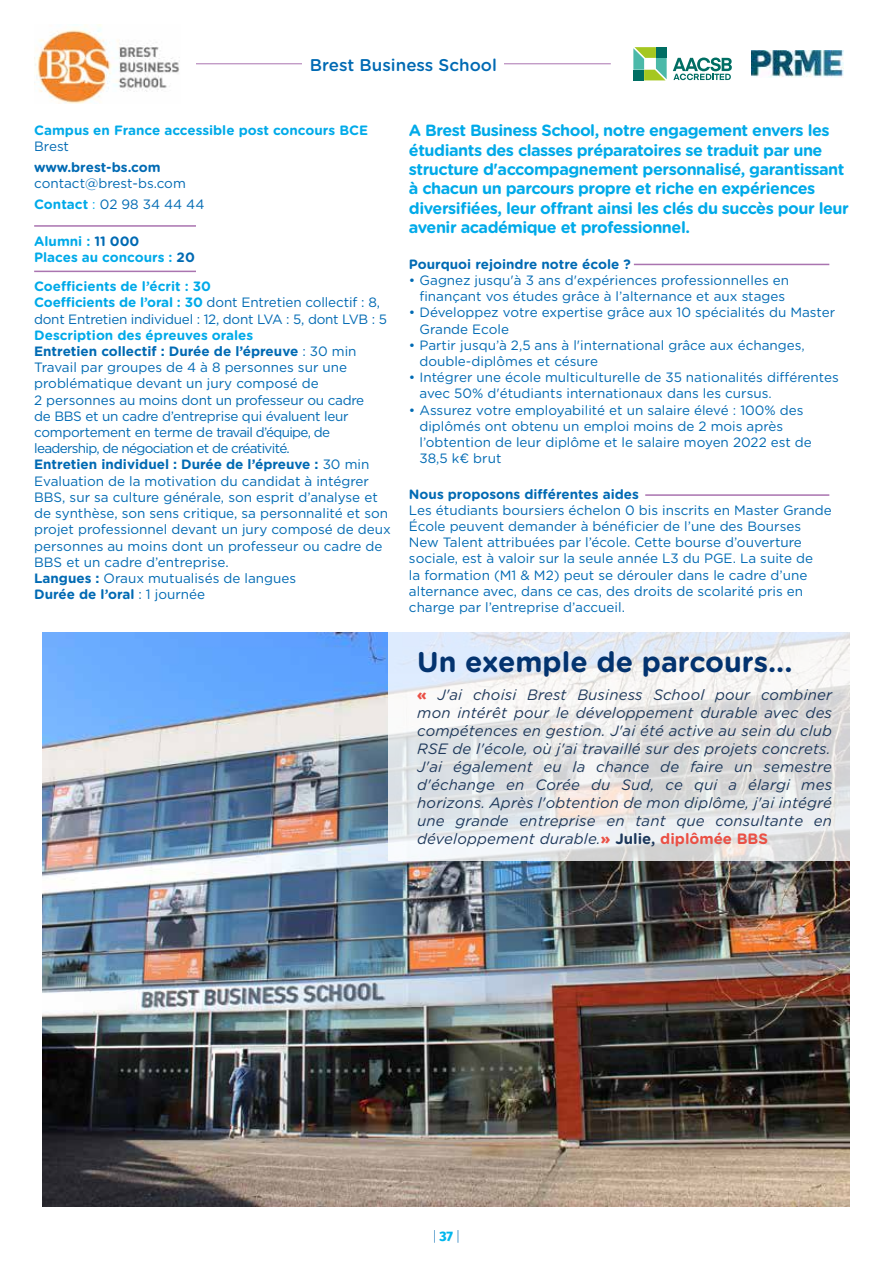
<style>
.page{position:relative;width:893px;height:1263px;background:#fff}
.page>*{position:absolute;margin:0;border:0;box-sizing:border-box;transform-origin:0 0}
.t1{font:700 28.5px "Gotham Rounded";color:#03336f}
.t2{font:500 16.95px "Gotham Rounded";color:#006ab3}
.t3{font:700 16.2px/19.5px "Gotham Rounded";letter-spacing:-.03em;color:#00aae9}
.t4{font:italic 15px/18px "Gotham Rounded";letter-spacing:.01em;color:#1d385b;text-align:justify}
.t5{font:300 13.65px "Gotham";color:#006ab3}
.t6{font:13.5px/16.2px "Gotham";color:#006ab3}
.t7{font:13.5px/16.2px "Gotham Rounded";color:#006ab3}
.t8{font:700 13.5px/16.2px "Gotham Rounded";color:#00aae9}
.t9{font:700 13.5px "Gotham Rounded";color:#006ab3}
.t10{font:13.5px/16.2px "Gotham";letter-spacing:-.02em;color:#006ab3}
.s1{font-family:"Gotham Rounded";font-weight:700;color:#00aae9}
.s2{color:#00aae9}
.s3{color:#006ab3}
.s4{font-weight:700}
.s5{font-family:"Gotham";font-weight:400}
.s6{font-family:"Gotham";font-weight:900;font-style:normal;color:#ea5045}
.s7{font-weight:700;font-style:normal}
.s8{font-weight:700;font-style:normal;color:#ea5045}
.s9{font-family:"Fira Sans";font-weight:800;color:#00b6ed}
</style>
<div class="page">
<hr style="left:634px;top:264px;width:195px;height:1px;background:#aa74b0">
<hr style="left:645px;top:494px;width:184px;height:2px;background:#aa74b0">
<svg style="left:633px;top:47px;width:34px;height:33px"></svg>
<div style="left:633px;top:70px;width:11px;height:10px;background:#006e63"></div>
<svg style="left:673px;top:58px;width:59px;height:22px"></svg>
<hr style="left:196px;top:63px;width:415px;height:1px;background:#aa74b0">
<hr style="left:34px;top:225px;width:162px;height:2px;background:#aa74b0">
<hr style="left:34px;top:271px;width:162px;height:1px;background:#aa74b0">
<img style="left:34px;top:24px;width:146px;height:80px">
<img style="left:751px;top:50px;width:93px;height:27px">
<div style="left:303px;top:57px;width:201px;height:14px;background:#fff"></div>
<img style="left:42px;top:632px;width:807px;height:574px">
<svg style="left:388px;top:632px;width:462px;height:229px"></svg>
<p class="t2" style="left:310px;top:53px;width:189px">Brest Business School</p>
<p class="t8" style="left:34px;top:122px;width:335px">Campus en France accessible post concours BCE</p>
<p class="t6" style="left:34px;top:138px;width:36px">Brest</p>
<p class="t9" style="left:34px;top:157px;width:128px">www.brest-bs.com</p>
<p class="t6" style="left:34px;top:173px;width:172px;line-height:20.7px">contact@brest-bs.com<br><span class="s1">Contact</span> <span class="s2">:</span> 02 98 34 44 44</p>
<p class="t8" style="left:34px;top:232px;width:162px">Alumni : <span class="s3">11 000<br></span>Places au concours : <span class="s3">20</span></p>
<p class="t8" style="left:34px;top:278px;width:178px">Coefficients de l’écrit : 30</p>
<p class="t10" style="left:34px;top:294px;width:354px"><span class="s1">Coefficients de l’oral : 30</span> dont Entretien collectif : 8, dont Entretien individuel : 12, dont LVA : 5, dont LVB : 5</p>
<p class="t8" style="left:34px;top:326px;width:221px">Description des épreuves orales</p>
<p class="t6" style="left:34px;top:343px;width:358px"><span class="s4">Entretien collectif : Durée de l’épreuve</span> : 30 min Travail par groupes de 4 à 8 personnes sur une problématique devant un jury composé de<br>2 personnes au moins dont un professeur ou cadre<br>de BBS et un cadre d’entreprise qui évaluent leur comportement en terme de travail d’équipe, de leadership, de négociation et de créativité.<br><span class="s4">Entretien individuel : Durée de l’épreuve :</span> 30 min Evaluation de la motivation du candidat à intégrer BBS, sur sa culture générale, son esprit d’analyse et de synthèse, son sens critique, sa personnalité et son projet professionnel devant un jury composé de deux personnes au moins dont un professeur ou cadre de BBS et un cadre d’entreprise.<br><span class="s4">Langues :</span> Oraux mutualisés de langues</p>
<p class="t9" style="left:34px;top:584px;width:173px">Durée de l’oral <span class="s5">: 1 journée</span></p>
<p class="t3" style="left:409px;top:120px;width:441px">A Brest Business School, notre engagement envers les étudiants des classes préparatoires se traduit par une structure d'accompagnement personnalisé, garantissant à chacun un parcours propre et riche en expériences diversifiées, leur offrant ainsi les clés du succès pour leur avenir académique et professionnel.</p>
<p class="t9" style="left:409px;top:254px;width:223px">Pourquoi rejoindre notre école ?</p>
<p class="t7" style="left:409px;top:272px;width:382px;text-align:center">• Gagnez jusqu'à 3 ans d'expériences professionnelles en finançant vos études grâce à l’alternance et aux stages</p>
<p class="t7" style="left:419px;top:304px;width:417px;text-indent:-11px">• Développez votre expertise grâce aux 10 spécialités du Master<br>Grande Ecole</p>
<p class="t7" style="left:419px;top:336px;width:387px;text-indent:-11px">• Partir jusqu’à 2,5 ans à l'international grâce aux échanges, double-diplômes et césure</p>
<p class="t7" style="left:419px;top:369px;width:421px;text-indent:-11px">• Intégrer une école multiculturelle de 35 nationalités différentes avec 50% d'étudiants internationaux dans les cursus.</p>
<p class="t7" style="left:419px;top:401px;width:394px;text-indent:-11px">• Assurez votre employabilité et un salaire élevé : 100% des diplômés ont obtenu un emploi moins de 2 mois après l’obtention de leur diplôme et le salaire moyen 2022 est de 38,5 k€ brut</p>
<p class="t9" style="left:409px;top:484px;width:231px">Nous proposons différentes aides</p>
<p class="t6" style="left:409px;top:502px;width:424px">Les étudiants boursiers échelon 0 bis inscrits en Master Grande École peuvent demander à bénéficier de l’une des Bourses New Talent attribuées par l’école. Cette bourse d’ouverture sociale, est à valoir sur la seule année L3 du PGE. La suite de<br>la formation (M1 &amp; M2) peut se dérouler dans le cadre d’une alternance avec, dans ce cas, des droits de scolarité pris en charge par l’entreprise d’accueil.</p>
<h1 class="t1" style="left:417px;top:641px;width:377px">Un exemple de parcours...</h1>
<p class="t4" style="left:417px;top:685px;width:416px"><span class="s6">«</span> J'ai choisi Brest Business School pour combiner mon intérêt pour le développement durable avec des compétences en gestion. J'ai été active au sein du club RSE de l'école, où j'ai travaillé sur des projets concrets.<br>J'ai également eu la chance de faire un semestre d'échange en Corée du Sud, ce qui a élargi mes horizons. Après l'obtention de mon diplôme, j'ai intégré une grande entreprise en tant que consultante en développement durable.<span class="s6">»</span> <span class="s7">Julie,</span> <span class="s8">diplômée BBS</span></p>
<p class="t5" style="left:433px;top:1227px;width:29px">| <span class="s9">37</span> |</p>
</div>
